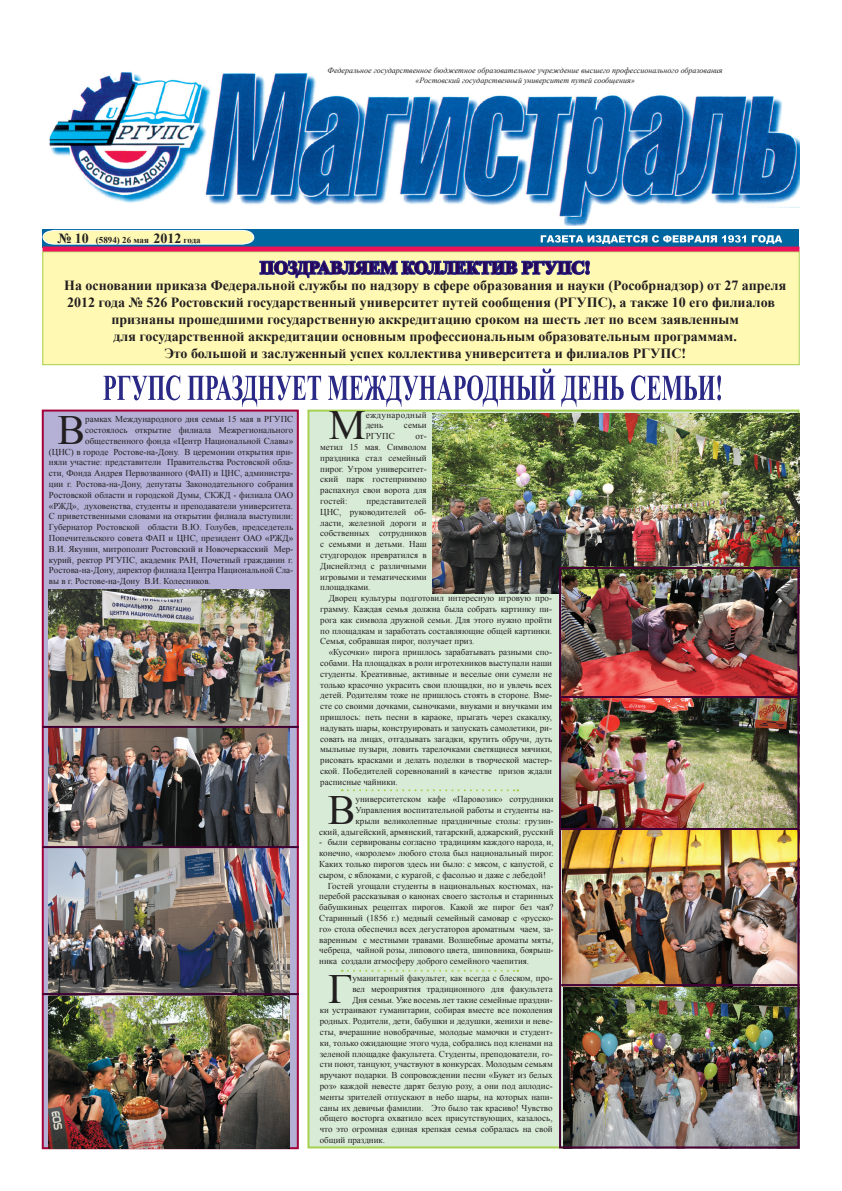
<style>
.page{position:relative;width:842px;height:1191px;background:#fff}
.page>*{position:absolute;margin:0;border:0;box-sizing:border-box;transform-origin:0 0}
.t1{font:41.6px "Times New Roman";color:#231f20}
.t2{font:700 18px "Times New Roman";color:#270457}
.t3{font:700 14px "Times New Roman";color:#231f20}
.t4{font:9px/10.8px "Times New Roman";color:#231f20;text-align:justify}
.t5{font:700 9px "Times New Roman";color:#252122}
.t6{font:9px/10.8px "Times New Roman";letter-spacing:.04em;color:#231f20}
.t7{font:italic 8px/9.6px "Times New Roman";color:#231f20;text-align:center}
.s1{font-size:14px}
</style>
<div class="page">
<div style="left:308px;top:410px;width:490px;height:737px;background:#d8ebd7"></div>
<div style="left:43px;top:252px;width:756px;height:113px;background:#fff9b4"></div>
<div style="left:43px;top:251px;width:756px;height:114px;border:1px solid #a6d051"></div>
<div style="left:43px;top:410px;width:255px;height:738px;background:#b4b0d6"></div>
<div style="left:42px;top:409px;width:257px;height:740px;border:2px solid #a20139"></div>
<img style="left:562px;top:698px;width:234px;height:130px">
<img style="left:49px;top:72px;width:750px;height:154px">
<div style="left:43px;top:229px;width:756px;height:19px;background:#0066a0"></div>
<svg style="left:541px;top:235px;width:241px;height:9px"></svg>
<svg style="left:42px;top:229px;width:213px;height:16px;background:#e3e9ba"></svg>
<div style="left:43px;top:246px;width:756px;height:5px;background:#ed1157"></div>
<svg style="left:259px;top:260px;width:331px;height:19px"></svg>
<img style="left:49px;top:590px;width:241px;height:136px">
<img style="left:49px;top:728px;width:241px;height:118px">
<img style="left:49px;top:848px;width:241px;height:148px">
<img style="left:49px;top:996px;width:241px;height:152px">
<img style="left:562px;top:830px;width:234px;height:154px">
<img style="left:432px;top:413px;width:367px;height:180px">
<img style="left:561px;top:566px;width:238px;height:130px">
<svg style="left:103px;top:368px;width:618px;height:39px"></svg>
<img style="left:564px;top:987px;width:232px;height:158px">
<hr style="left:43px;top:726px;width:256px;height:2px;background:#400034">
<hr style="left:43px;top:846px;width:256px;height:2px;background:#400034">
<hr style="left:43px;top:993px;width:256px;height:2px;background:#400034">
<svg style="left:342px;top:789px;width:176px;height:2px"></svg>
<svg style="left:342px;top:969px;width:176px;height:2px"></svg>
<hr style="left:561px;top:696px;width:238px;height:2px;background:#400034">
<hr style="left:560px;top:828px;width:239px;height:2px;background:#400034">
<hr style="left:561px;top:984px;width:238px;height:2px;background:#400034">
<div style="left:559px;top:567px;width:240px;height:581px;border:2px solid #470034"></div>
<p class="t5" style="left:57px;top:233px;width:145px"><span class="s1">№ 10</span> (5894) 26 мая <span class="s1">2012</span> года</p>
<p class="t7" style="left:328px;top:66px;width:397px">Федеральное государственное бюджетное образовательное учреждение высшего профессионального образования «Ростовский государственный университет путей сообщения»</p>
<h2 class="t2" style="left:260px;top:255px;width:332px">ПОЗДРАВЛЯЕМ КОЛЛЕКТИВ РГУПС!</h2>
<h3 class="t3" style="left:64px;top:276px;width:723px">На основании приказа Федеральной службы по надзору в сфере образования и науки (Рособрнадзор) от 27 апреля</h3>
<h3 class="t3" style="left:67px;top:293px;width:709px">2012 года № 526 Ростовский государственный университет путей сообщения (РГУПС), а также 10 его филиалов</h3>
<h3 class="t3" style="left:111px;top:310px;width:629px">признаны прошедшими государственную аккредитацию сроком на шесть лет по всем заявленным</h3>
<h3 class="t3" style="left:113px;top:326px;width:625px">для государственной аккредитации основным профессиональным образовательным программам.</h3>
<h3 class="t3" style="left:164px;top:343px;width:523px">Это большой и заслуженный успех коллектива университета и филиалов РГУПС!</h3>
<h1 class="t1" style="left:57px;top:402px;width:29px">В</h1>
<p class="t4" style="left:85px;top:413px;width:209px">рамках Международного дня семьи 15 мая в РГУПС</p>
<p class="t4" style="left:85px;top:424px;width:210px">состоялось открытие филиала Межрегионального</p>
<p class="t4" style="left:85px;top:435px;width:210px">общественного фонда «Центр Национальной Славы»</p>
<p class="t4" style="left:49px;top:446px;width:246px">(ЦНС) в городе Ростове-на-Дону. В церемонии открытия при-</p>
<p class="t4" style="left:49px;top:457px;width:246px">няли участие: представители Правительства Ростовской обла-</p>
<p class="t4" style="left:49px;top:467px;width:246px">сти, Фонда Андрея Первозванного (ФАП) и ЦНС, администра-</p>
<p class="t4" style="left:49px;top:478px;width:246px">ции г. Ростова-на-Дону, депутаты Законодательного собрания</p>
<p class="t4" style="left:49px;top:489px;width:246px">Ростовской области и городской Думы, СКЖД - филиала ОАО</p>
<p class="t4" style="left:49px;top:500px;width:246px">«РЖД», духовенства, студенты и преподаватели университета.</p>
<p class="t4" style="left:49px;top:511px;width:246px">С приветственными словами на открытии филиала выступили:</p>
<p class="t4" style="left:49px;top:521px;width:246px">Губернатор Ростовской области В.Ю. Голубев, председетель</p>
<p class="t4" style="left:49px;top:532px;width:246px">Попечительского совета ФАП и ЦНС, президент ОАО «РЖД»</p>
<p class="t4" style="left:49px;top:543px;width:246px">В.И. Якунин, митрополит Ростовский и Новочеркасский Мер-</p>
<p class="t4" style="left:49px;top:554px;width:246px">курий, ректор РГУПС, академик РАН, Почетный гражданин г.</p>
<p class="t4" style="left:49px;top:565px;width:246px">Ростова-на-Дону, директор филиала Центра Национальной Сла-</p>
<p class="t4" style="left:49px;top:575px;width:163px">вы в г. Ростове-на-Дону В.И. Колесников.</p>
<h1 class="t1" style="left:329px;top:397px;width:39px">М</h1>
<p class="t6" style="left:366px;top:409px;width:62px">еждународный день</p>
<p class="t4" style="left:404px;top:420px;width:24px">семьи</p>
<p class="t4" style="left:366px;top:430px;width:31px">РГУПС</p>
<p class="t4" style="left:320px;top:430px;width:108px;text-indent:95px">от&shy;метил 15 мая. Символом праздника стал семейный пирог. Утром университет&shy;ский парк гостеприимно распахнул свои ворота для гостей:</p>
<p class="t4" style="left:320px;top:495px;width:108px;text-indent:46px">представителей ЦНС, руководителей об&shy;ласти, железной дороги и собственных сотрудников с семьями и детьми. Наш студгородок превратился в Диснейлэнд с различными игровыми и тематическими площадками.</p>
<p class="t4" style="left:320px;top:592px;width:233px;text-indent:9px">Дворец культуры подготовил интересную игровую про&shy;грамму. Каждая семья должна была собрать картинку пи&shy;рога как символа дружной семьи. Для этого нужно пройти по площадкам и заработать составляющие общей картинки.<br>Семья, собравшая пирог, получает приз.</p>
<p class="t4" style="left:320px;top:646px;width:233px;text-indent:9px">«Кусочки» пирога пришлось зарабатывать разными спо&shy;собами. На площадках в роли игротехников выступали наши студенты. Креативные, активные и веселые они сумели не только красочно украсить свои площадки, но и увлечь всех детей. Родителям тоже не пришлось стоять в стороне. Вме&shy;сте со своими дочками, сыночками, внуками и внучками им пришлось: петь песни в караоке, прыгать через скакалку, надувать шары, конструировать и запускать самолетики, ри&shy;совать на лицах, отгадывать загадки, крутить обручи, дуть мыльные пузыри, ловить тарелочками светящиеся мячики, рисовать красками и делать поделки в творческой мастер&shy;ской. Победителей соревнований в качестве призов ждали расписные чайники.</p>
<h1 class="t1" style="left:328px;top:782px;width:29px">В</h1>
<p class="t4" style="left:319px;top:793px;width:236px;text-align:right">университетском кафе «Паровозик» сотрудники Управления воспитательной работы и студенты на-<br>крыли великолепные праздничные столы: грузин-<br>ский, адыгейский, армянский, татарский, аджарский, русский</p>
<p class="t4" style="left:319px;top:837px;width:236px">- были сервированы согласно традициям каждого народа, и,</p>
<p class="t4" style="left:319px;top:847px;width:236px">конечно, «королем» любого стола был национальный пирог.</p>
<p class="t4" style="left:319px;top:858px;width:236px">Каких только пирогов здесь ни было: с мясом, с капустой, с</p>
<p class="t4" style="left:319px;top:869px;width:228px">сыром, с яблоками, с курагой, с фасолью и даже с лебедой!</p>
<p class="t4" style="left:328px;top:880px;width:227px">Гостей угощали студенты в национальных костюмах, на-</p>
<p class="t4" style="left:319px;top:891px;width:236px">перебой рассказывая о канонах своего застолья и старинных</p>
<p class="t4" style="left:319px;top:901px;width:236px">бабушкиных рецептах пирогов. Какой же пирог без чая?</p>
<p class="t4" style="left:319px;top:912px;width:236px">Старинный (1856 г.) медный семейный самовар с «русско-</p>
<p class="t4" style="left:319px;top:923px;width:236px">го» стола обеспечил всех дегустаторов ароматным чаем, за-</p>
<p class="t4" style="left:319px;top:934px;width:236px">варенным с местными травами. Волшебные ароматы мяты,</p>
<p class="t4" style="left:319px;top:945px;width:236px">чебреца, чайной розы, липового цвета, шиповника, боярыш-</p>
<p class="t4" style="left:319px;top:955px;width:211px">ника создали атмосферу доброго семейного чаепития.</p>
<h1 class="t1" style="left:328px;top:960px;width:26px">Г</h1>
<p class="t4" style="left:352px;top:972px;width:202px">уманитарный факультет, как всегда с блеском, про-</p>
<p class="t4" style="left:352px;top:983px;width:202px">вел мероприятия традиционного для факультета</p>
<p class="t4" style="left:352px;top:994px;width:202px">Дня семьи. Уже восемь лет такие семейные праздни-</p>
<p class="t4" style="left:320px;top:1004px;width:234px">ки устраивают гуманитарии, собирая вместе все поколения</p>
<p class="t4" style="left:320px;top:1015px;width:234px">родных. Родители, дети, бабушки и дедушки, женихи и неве-</p>
<p class="t4" style="left:320px;top:1026px;width:234px">сты, вчерашние новобрачные, молодые мамочки и студент-</p>
<p class="t4" style="left:320px;top:1037px;width:234px">ки, только ожидающие этого чуда, собрались под кленами на</p>
<p class="t4" style="left:320px;top:1048px;width:234px">зеленой площадке факультета. Студенты, преподователи, го-</p>
<p class="t4" style="left:320px;top:1058px;width:234px">сти поют, танцуют, участвуют в конкурсах. Молодым семьям</p>
<p class="t4" style="left:320px;top:1069px;width:234px">вручают подарки. В сопровождении песни «Букет из белых</p>
<p class="t4" style="left:320px;top:1080px;width:234px">роз» каждой невесте дарят белую розу, а они под аплодис-</p>
<p class="t4" style="left:320px;top:1091px;width:234px">менты зрителей отпускают в небо шары, на которых напи-</p>
<p class="t4" style="left:320px;top:1102px;width:234px">саны их девичьи фамилии. Это было так красиво! Чувство</p>
<p class="t4" style="left:320px;top:1112px;width:234px">общего восторга охватило всех присутствующих, казалось,</p>
<p class="t4" style="left:320px;top:1123px;width:234px">что это огромная единая крепкая семья собралась на свой</p>
<p class="t4" style="left:320px;top:1134px;width:67px">общий праздник.</p>
</div>
